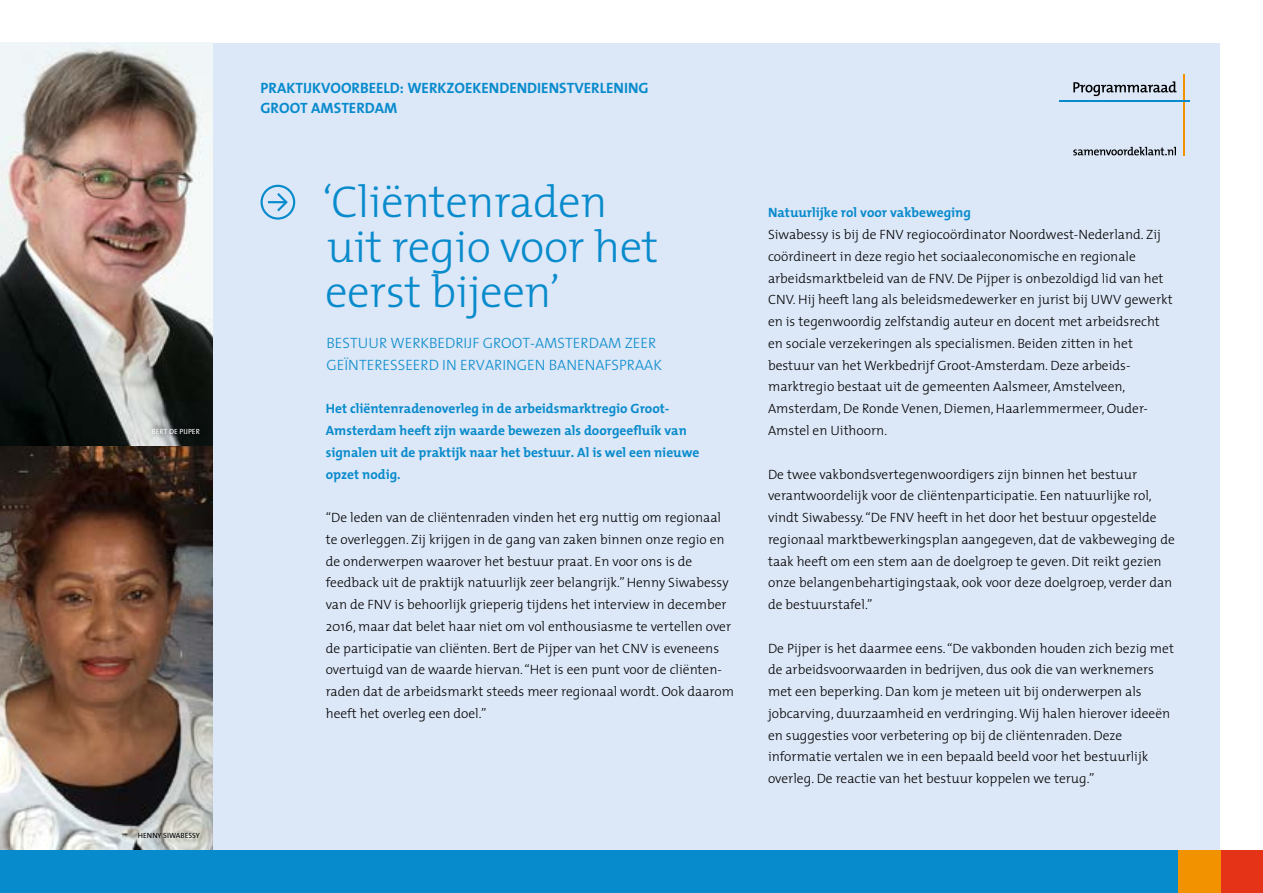
<style>
.page{position:relative;width:1263px;height:893px;background:#fff}
.page>*{position:absolute;margin:0;border:0;box-sizing:border-box;transform-origin:0 0}
.t1{font:300 45px/45px "The Mix";letter-spacing:-.01em;color:#088bcc}
.t2{font:15px/21.8px "The Mix Light Caps";color:#088bcc}
.t3{font:15px/20.2px "The Mix Bold Caps";color:#088bcc}
.t4{font:300 13.5px/21.8px "The Mix";color:#000}
.t5{font:700 13.5px/21.8px "The Mix";color:#088bcc}
.t6{font:7.5px "The Mix";color:#000}
.t7{font:7.5px "The Mix";color:#fff}
</style>
<div class="page">
<div style="left:43px;top:43px;width:1177px;height:807px;background:#dce7f7"></div>
<img style="left:0;top:43px;width:213px;height:403px">
<img style="left:0;top:446px;width:213px;height:404px">
<div style="left:0;top:850px;width:1178px;height:43px;background:#088bcc"></div>
<div style="left:1220px;top:850px;width:43px;height:43px;background:#e43317"></div>
<div style="left:1178px;top:850px;width:42px;height:43px;background:#f39200"></div>
<hr style="left:1183px;top:74px;width:1px;height:82px;background:#f39200">
<hr style="left:1060px;top:100px;width:130px;height:2px;background:#088bcc">
<svg style="left:1073px;top:81px;width:103px;height:15px"></svg>
<svg style="left:1073px;top:147px;width:103px;height:8px"></svg>
<div style="left:146px;top:421px;width:60px;height:18px;background:#000;opacity:.75"></div>
<svg style="left:261px;top:185px;width:34px;height:35px"></svg>
<p class="t7" style="left:152px;top:425px;width:50px">BERT DE PIJPER</p>
<p class="t6" style="left:138px;top:829px;width:64px">HENNY SIWABESSY</p>
<p class="t3" style="left:261px;top:77px;width:390px">PRAKTIJKVOORBEELD: WERKZOEKENDENDIENSTVERLENING<br>GROOT AMSTERDAM</p>
<h1 class="t1" style="left:322px;top:178px;width:338px">‘Cliëntenraden uit regio voor het eerst bijeen’</h1>
<p class="t2" style="left:327px;top:332px;width:337px">BESTUUR WERKBEDRIJF GROOT-AMSTERDAM ZEER<br>GEÏNTERESSEERD IN ERVARINGEN BANENAFSPRAAK</p>
<p class="t5" style="left:326px;top:397px;width:375px">Het cliëntenradenoverleg in de arbeidsmarktregio Groot-Amsterdam heeft zijn waarde bewezen als doorgeefluik van signalen uit de praktijk naar het bestuur. Al is wel een nieuwe opzet nodig.</p>
<p class="t4" style="left:326px;top:506px;width:410px">“De leden van de cliëntenraden vinden het erg nuttig om regionaal te overleggen. Zij krijgen in de gang van zaken binnen onze regio en de onderwerpen waarover het bestuur praat. En voor ons is de feedback uit de praktijk natuurlijk zeer belangrijk.” Henny Siwabessy van de FNV is behoorlijk grieperig tijdens het interview in december 2016, maar dat belet haar niet om vol enthousiasme te vertellen over de participatie van cliënten. Bert de Pijper van het CNV is eveneens overtuigd van de waarde hiervan. “Het is een punt voor de cliënten&shy;raden dat de arbeidsmarkt steeds meer regionaal wordt. Ook daarom heeft het overleg een doel.”</p>
<p class="t5" style="left:768px;top:202px;width:204px">Natuurlijke rol voor vakbeweging</p>
<p class="t4" style="left:768px;top:223px;width:406px">Siwabessy is bij de FNV regiocoördinator Noordwest-Nederland. Zij coördineert in deze regio het sociaaleconomische en regionale arbeidsmarktbeleid van de FNV. De Pijper is onbezoldigd lid van het CNV. Hij heeft lang als beleidsmedewerker en jurist bij UWV gewerkt en is tegenwoordig zelfstandig auteur en docent met arbeidsrecht en sociale verzekeringen als specialismen. Beiden zitten in het bestuur van het Werkbedrijf Groot-Amsterdam. Deze arbeids&shy;marktregio bestaat uit de gemeenten Aalsmeer, Amstelveen, Amsterdam, De Ronde Venen, Diemen, Haarlemmermeer, Ouder-Amstel en Uithoorn.</p>
<p class="t4" style="left:768px;top:463px;width:408px">De twee vakbondsvertegenwoordigers zijn binnen het bestuur verantwoordelijk voor de cliëntenparticipatie. Een natuurlijke rol, vindt Siwabessy. “De FNV heeft in het door het bestuur opgestelde regionaal marktbewerkingsplan aangegeven, dat de vakbeweging de taak heeft om een stem aan de doelgroep te geven. Dit reikt gezien onze belangenbehartigingstaak, ook voor deze doelgroep, verder dan de bestuurstafel.”</p>
<p class="t4" style="left:768px;top:637px;width:407px">De Pijper is het daarmee eens. “De vakbonden houden zich bezig met de arbeidsvoorwaarden in bedrijven, dus ook die van werknemers met een beperking. Dan kom je meteen uit bij onderwerpen als jobcarving, duurzaamheid en verdringing. Wij halen hierover ideeën en suggesties voor verbetering op bij de cliëntenraden. Deze informatie vertalen we in een bepaald beeld voor het bestuurlijk overleg. De reactie van het bestuur koppelen we terug.”</p>
</div>
